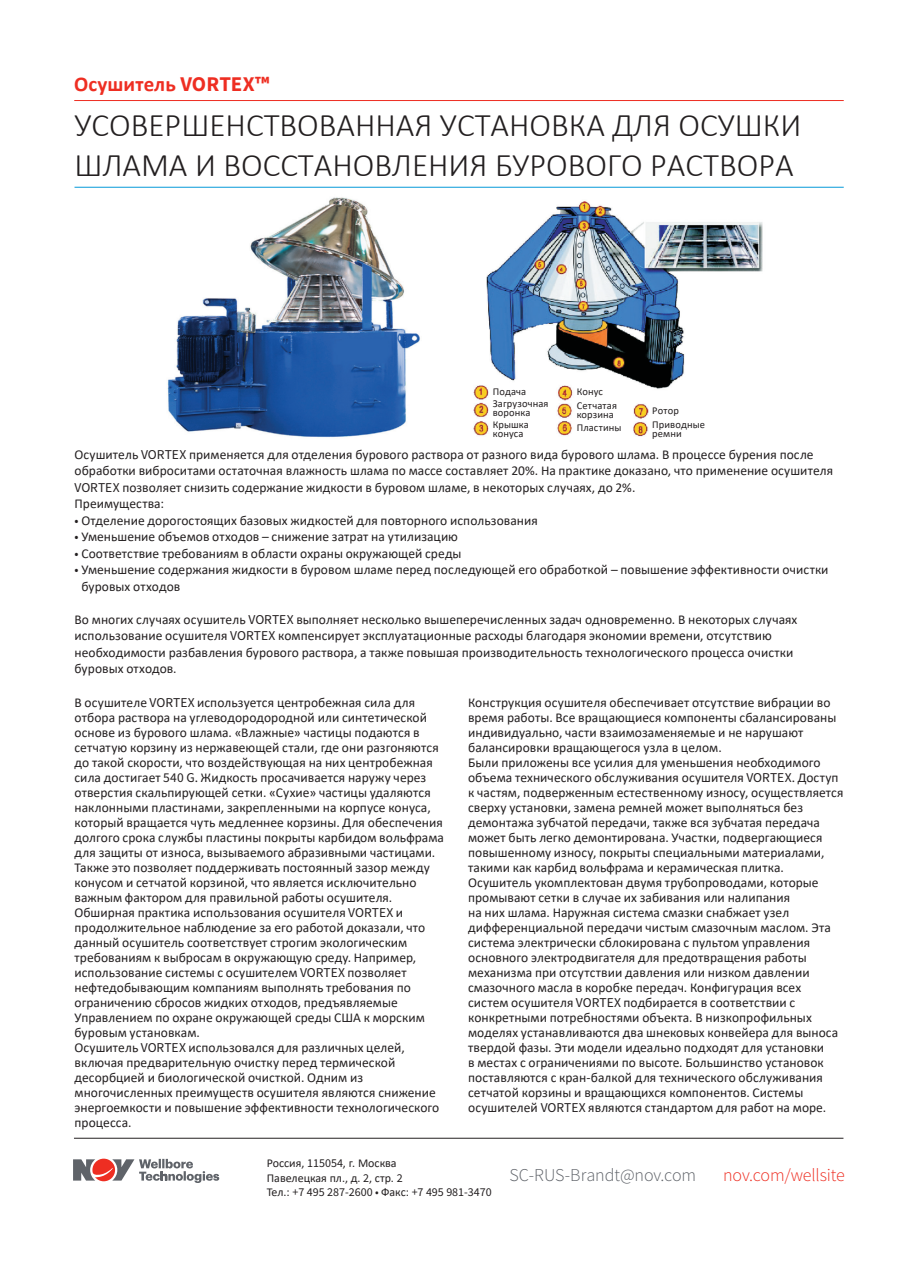
<style>
.page{position:relative;width:918px;height:1263px;background:#fff}
.page>*{position:absolute;margin:0;border:0;box-sizing:border-box;transform-origin:0 0}
.t1{font:300 33px/39.6px "Calibri";color:#231f20}
.t2{font:700 21px "Calibri";letter-spacing:.005em;color:#ee2e22}
.t3{font:300 18px "Source Sans Pro";letter-spacing:-.01em;color:#5f6369}
.t4{font:300 18px "Source Sans Pro";letter-spacing:-.01em;color:#ee2e22}
.t5{font:13.5px/15px "Calibri";letter-spacing:.005em;color:#231f20}
.t6{font:12px/14.4px "Calibri";color:#231f20}
.t7{font:12px "Source Sans Pro";color:#231f20}
.t8{font:10.5px/9px "Calibri";letter-spacing:.01em;color:#231f20}
.s1{font-family:"Source Sans Pro"}
.s2{font-family:"Calibri"}
</style>
<div class="page">
<hr style="left:75px;top:187px;width:769px;height:1px;background:#069ad9">
<img style="left:167px;top:197px;width:596px;height:241px">
<hr style="left:74px;top:1138px;width:769px;height:1px;background:#231f20">
<svg style="left:73px;top:1158px;width:146px;height:24px"></svg>
<div style="left:493px;top:387px;width:53px;height:14px;background:#fff"></div>
<div style="left:577px;top:387px;width:53px;height:14px;background:#fff"></div>
<div style="left:493px;top:399px;width:59px;height:21px;background:#fff"></div>
<div style="left:577px;top:401px;width:53px;height:21px;background:#fff"></div>
<div style="left:652px;top:404px;width:59px;height:12px;background:#fff"></div>
<div style="left:493px;top:420px;width:59px;height:21px;background:#fff"></div>
<div style="left:652px;top:420px;width:59px;height:21px;background:#fff"></div>
<div style="left:577px;top:423px;width:53px;height:13px;background:#fff"></div>
<hr style="left:74px;top:100px;width:770px;height:1px;background:#ee2e22">
<h2 class="t2" style="left:74px;top:69px;width:197px">Осушитель <span class="s1">VORTEX™</span></h2>
<p class="t1" style="left:75px;top:105px;width:728px">УСОВЕРШЕНСТВОВАННАЯ УСТАНОВКА ДЛЯ ОСУШКИ<br>ШЛАМА И ВОССТАНОВЛЕНИЯ БУРОВОГО РАСТВОРА</p>
<p class="t8" style="left:493px;top:386px;width:35px">Подача</p>
<p class="t8" style="left:577px;top:386px;width:28px">Конус</p>
<p class="t8" style="left:493px;top:399px;width:57px">Загрузочная воронка</p>
<p class="t8" style="left:577px;top:401px;width:42px">Сетчатая корзина</p>
<p class="t8" style="left:652px;top:406px;width:28px">Ротор</p>
<p class="t8" style="left:493px;top:420px;width:38px">Крышка конуса</p>
<p class="t8" style="left:652px;top:420px;width:54px">Приводные ремни</p>
<p class="t8" style="left:577px;top:423px;width:46px">Пластины</p>
<p class="t5" style="left:75px;top:445px;width:760px;line-height:16.5px">Осушитель <span class="s1">VORTEX</span> применяется для отделения бурового раствора от разного вида бурового шлама. В процессе бурения после обработки виброситами остаточная влажность шлама по массе составляет 20%. На практике доказано, что применение осушителя<br><span class="s1">VORTEX</span> позволяет снизить содержание жидкости в буровом шламе, в некоторых случаях, до 2%.</p>
<p class="t5" style="left:75px;top:496px;width:91px">Преимущества:</p>
<p class="t5" style="left:75px;top:512px;width:465px"><span class="s1">•</span> Отделение дорогостоящих базовых жидкостей для повторного использования</p>
<p class="t5" style="left:75px;top:529px;width:385px"><span class="s1">•</span> Уменьшение объемов отходов – снижение затрат на утилизацию</p>
<p class="t5" style="left:75px;top:545px;width:389px"><span class="s1">•</span> Соответствие требованиям в области охраны окружающей среды</p>
<p class="t5" style="left:75px;top:562px;width:756px"><span class="s1">•</span> Уменьшение содержания жидкости в буровом шламе перед последующей его обработкой – повышение эффективности очистки</p>
<p class="t5" style="left:81px;top:578px;width:100px">буровых отходов</p>
<p class="t5" style="left:75px;top:610px;width:724px;line-height:16.5px">Во многих случаях осушитель <span class="s1">VORTEX</span> выполняет несколько вышеперечисленных задач одновременно. В некоторых случаях использование осушителя <span class="s1">VORTEX</span> компенсирует эксплуатационные расходы благодаря экономии времени, отсутствию необходимости разбавления бурового раствора, а также повышая производительность технологического процесса очистки буровых отходов.</p>
<p class="t5" style="left:75px;top:695px;width:371px">В осушителе <span class="s1">VORTEX</span> используется центробежная сила для отбора раствора на углеводородородной или синтетической основе из бурового шлама. «Влажные» частицы подаются в сетчатую корзину из нержавеющей стали, где они разгоняются до такой скорости, что воздействующая на них центробежная сила достигает <span class="s1">540 G.</span> Жидкость просачивается наружу через отверстия скальпирующей сетки. «Сухие» частицы удаляются наклонными пластинами, закрепленными на корпусе конуса, который вращается чуть медленнее корзины. Для обеспечения долгого срока службы пластины покрыты карбидом вольфрама для защиты от износа, вызываемого абразивными частицами.<br>Также это позволяет поддерживать постоянный зазор между конусом и сетчатой корзиной, что является исключительно важным фактором для правильной работы осушителя.</p>
<p class="t5" style="left:75px;top:905px;width:352px">Обширная практика использования осушителя <span class="s1">VORTEX</span> и продолжительное наблюдение за его работой доказали, что данный осушитель соответствует строгим экологическим требованиям к выбросам в окружающую среду. Например, использование системы с осушителем <span class="s1">VORTEX</span> позволяет нефтедобывающим компаниям выполнять требования по ограничению сбросов жидких отходов, предъявляемые Управлением по охране окружающей среды США к морским буровым установкам.</p>
<p class="t5" style="left:75px;top:1040px;width:366px">Осушитель <span class="s1">VORTEX</span> использовался для различных целей, включая предварительную очистку перед термической десорбцией и биологической очисткой. Одним из многочисленных преимуществ осушителя являются снижение энергоемкости и повышение эффективности технологического процесса.</p>
<p class="t5" style="left:468px;top:695px;width:370px">Конструкция осушителя обеспечивает отсутствие вибрации во время работы. Все вращающиеся компоненты сбалансированы индивидуально, части взаимозаменяемые и не нарушают балансировки вращающегося узла в целом.</p>
<p class="t5" style="left:468px;top:755px;width:377px">Были приложены все усилия для уменьшения необходимого объема технического обслуживания осушителя <span class="s1">VORTEX.</span> Доступ к частям, подверженным естественному износу, осуществляется сверху установки, замена ремней может выполняться без демонтажа зубчатой передачи, также вся зубчатая передача может быть легко демонтирована. Участки, подвергающиеся повышенному износу, покрыты специальными материалами, такими как карбид вольфрама и керамическая плитка.</p>
<p class="t5" style="left:468px;top:875px;width:372px">Осушитель укомплектован двумя трубопроводами, которые промывают сетки в случае их забивания или налипания<br>на них шлама. Наружная система смазки снабжает узел дифференциальной передачи чистым смазочным маслом. Эта система электрически сблокирована с пультом управления основного электродвигателя для предотвращения работы механизма при отсутствии давления или низком давлении смазочного масла в коробке передач. Конфигурация всех систем осушителя <span class="s1">VORTEX</span> подбирается в соответствии с конкретными потребностями объекта. В низкопрофильных моделях устанавливаются два шнековых конвейера для выноса твердой фазы. Эти модели идеально подходят для установки<br>в местах с ограничениями по высоте. Большинство установок поставляются с кран-балкой для технического обслуживания сетчатой корзины и вращающихся компонентов. Системы осушителей <span class="s1">VORTEX</span> являются стандартом для работ на море.</p>
<p class="t6" style="left:267px;top:1155px;width:137px">Россия, <span class="s1">115054</span>, г. Москва<br>Павелецкая пл., д. <span class="s1">2</span>, стр. <span class="s1">2</span></p>
<p class="t7" style="left:267px;top:1184px;width:226px"><span class="s2">Тел.:</span> +7 495 287-2600 • <span class="s2">Факс:</span> +7 495 981-3470</p>
<h3 class="t3" style="left:510px;top:1164px;width:188px">SC-RUS-Brandt@nov.com</h3>
<h3 class="t4" style="left:723px;top:1164px;width:123px">nov.com/wellsite</h3>
</div>
